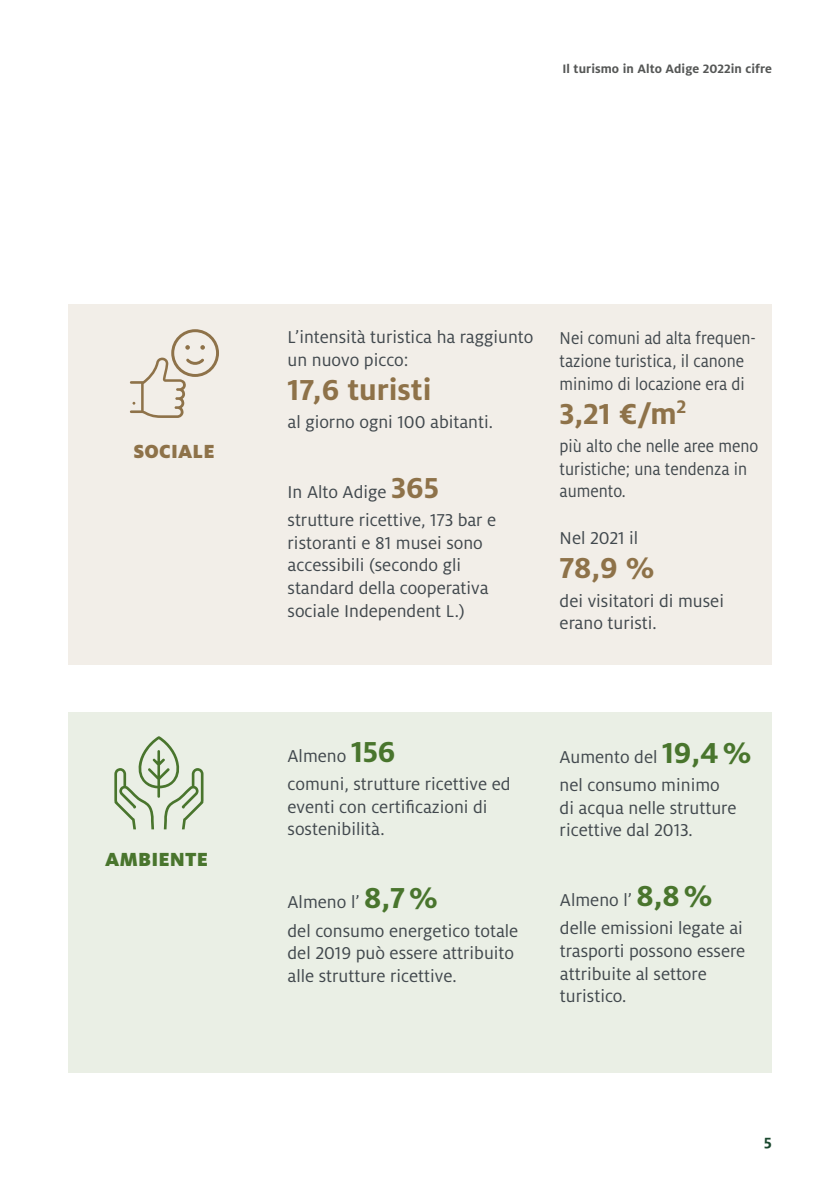
<style>
.page{position:relative;width:840px;height:1191px;background:#fff}
.page>*{position:absolute;margin:0;border:0;box-sizing:border-box;transform-origin:0 0}
.Text_box_Zahlen{font:700 32px "Milo Pro";color:#8e7249}
.Title_2_10_5_pt{font:900 21px "Milo Pro";letter-spacing:.01em;color:#49752d}
.Title_2_10_5_pt-2{font:900 21px "Milo Pro";letter-spacing:.01em;color:#8e7249}
.Text_box_9_5_pt{font:19px/22.6px "Milo Pro";color:#41484d}
.Text_box_9_5_pt-2{font:19px/22.6px "Milo Pro";color:#41484d;scale:.92 1}
.Text_box_Zahlen-2{font:19px "Milo Pro";color:#41484d}
.t1{font:700 16.8px "Milo Pro";color:#1b492f}
.t2{font:700 13.6px "Milo Pro";letter-spacing:.005em;color:#555756}
.s1{font-weight:700;font-size:32px;color:#8e7249}
.s2{font-weight:700;font-size:32px;color:#49752d}
</style>
<div class="page">
<div style="left:68px;top:304px;width:703px;height:360px;background:#f2eee8"></div>
<div style="left:68px;top:712px;width:703px;height:360px;background:#eaefe5"></div>
<svg style="left:130px;top:329px;width:89px;height:89px"></svg>
<svg style="left:114px;top:736px;width:89px;height:93px"></svg>
<p class="t2" style="left:562px;top:61px;width:211px">Il turismo in Alto Adige 2022in cifre</p>
<p class="Title_2_10_5_pt-2" style="left:133px;top:439px;width:83px">SOCIALE</p>
<p class="Title_2_10_5_pt" style="left:105px;top:847px;width:104px">AMBIENTE</p>
<p class="Text_box_9_5_pt" style="left:287px;top:326px;width:247px">L’intensità turistica ha raggiunto un nuovo picco:</p>
<p class="Text_box_Zahlen" style="left:287px;top:372px;width:145px">17,6 turisti</p>
<p class="Text_box_9_5_pt" style="left:287px;top:411px;width:207px">al giorno ogni 100 abitanti.</p>
<p class="Text_box_9_5_pt" style="left:287px;top:480px;width:153px">In Alto Adige <span class="s1">365</span></p>
<p class="Text_box_9_5_pt" style="left:287px;top:509px;width:210px">strutture ricettive, 173 bar e ristoranti e 81 musei sono accessibili (secondo gli standard della cooperativa sociale Independent L.)</p>
<p class="Text_box_9_5_pt-2" style="left:559px;top:327px;width:215px">Nei comuni ad alta frequen&shy;tazione turistica, il canone minimo di locazione era di</p>
<p class="Text_box_Zahlen" style="left:559px;top:395px;width:128px">3,21 €/m<sup>2</sup></p>
<p class="Text_box_9_5_pt-2" style="left:559px;top:435px;width:217px">più alto che nelle aree meno turistiche; una tendenza in aumento.</p>
<p class="Text_box_9_5_pt" style="left:559px;top:527px;width:80px">Nel 2021 il</p>
<p class="Text_box_Zahlen" style="left:559px;top:550px;width:96px">78,9 %</p>
<p class="Text_box_9_5_pt" style="left:559px;top:589px;width:166px">dei visitatori di musei erano turisti.</p>
<p class="Text_box_9_5_pt" style="left:287px;top:744px;width:109px">Almeno <span class="s2">156</span></p>
<p class="Text_box_9_5_pt" style="left:287px;top:773px;width:224px">comuni, strutture ricettive ed eventi con certificazioni di sostenibilità.</p>
<p class="Text_box_Zahlen-2" style="left:287px;top:891px;width:152px">Almeno l’ <span class="s2">8,7%</span></p>
<p class="Text_box_9_5_pt" style="left:287px;top:919px;width:232px">del consumo energetico totale del 2019 può essere attribuito alle strutture ricettive.</p>
<p class="Text_box_Zahlen-2" style="left:559px;top:746px;width:193px">Aumento del <span class="s2">19,4%</span></p>
<p class="Text_box_9_5_pt" style="left:559px;top:774px;width:178px">nel consumo minimo di acqua nelle strutture ricettive dal 2013.</p>
<p class="Text_box_Zahlen-2" style="left:559px;top:889px;width:154px">Almeno l’ <span class="s2">8,8%</span></p>
<p class="Text_box_9_5_pt" style="left:559px;top:917px;width:187px">delle emissioni legate ai trasporti possono essere attribuite al settore turistico.</p>
<p class="t1" style="left:763px;top:1130px;width:9px">5</p>
</div>
